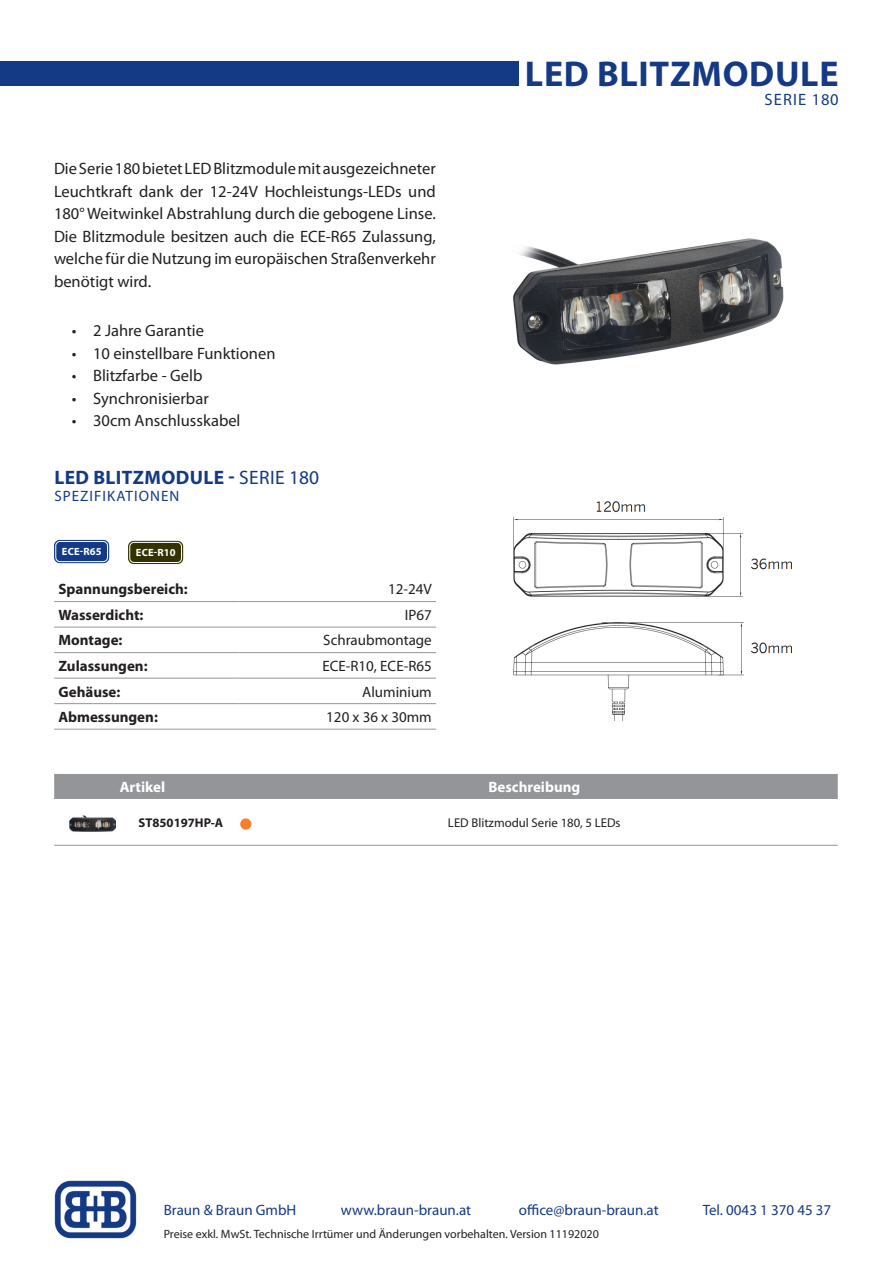
<style>
.page{position:relative;width:893px;height:1263px;background:#fff}
.page>*{position:absolute;margin:0;border:0;box-sizing:border-box;transform-origin:0 0}
.t1{font:700 36px "Myriad Pro";letter-spacing:.02em;color:#143a85}
.t2{font:700 19.5px "Myriad Pro";letter-spacing:.02em;color:#143a85}
.t3{font:16.5px/22.5px "Myriad Pro";color:#231f20;text-align:justify}
.t4{font:16.5px "Myriad Pro";letter-spacing:.07em;color:#143a85}
.t5{font:15px "Myriad Pro";color:#143a85}
.t6{font:700 15px "Myriad Pro";color:#231f20}
.t7{font:15px "Myriad Pro";color:#231f20}
.t8{font:700 15px "Myriad Pro";color:#fff}
.t9{font:15px "Myriad Pro";letter-spacing:.07em;color:#143a85}
.t10{font:12.75px "Myriad Pro";color:#231f20}
.t11{font:700 12.75px "Myriad Pro";color:#231f20}
.t12{font:12px "Myriad Pro";color:#231f20}
.t13{font:700 10.5px "Myriad Pro";letter-spacing:.015em;color:#fff}
.s1{font-weight:400}
</style>
<div class="page">
<img style="left:54px;top:1180px;width:83px;height:58px">
<img style="left:513px;top:238px;width:271px;height:127px">
<img style="left:513px;top:501px;width:279px;height:219px">
<div style="left:0;top:61px;width:518px;height:25px;background:#143a85"></div>
<hr style="left:54px;top:601px;width:185px;height:1px;background:#939598">
<hr style="left:239px;top:601px;width:197px;height:1px;background:#939598">
<hr style="left:54px;top:627px;width:185px;height:1px;background:#939598">
<hr style="left:239px;top:627px;width:197px;height:1px;background:#939598">
<hr style="left:54px;top:652px;width:185px;height:1px;background:#939598">
<hr style="left:239px;top:652px;width:197px;height:1px;background:#939598">
<hr style="left:54px;top:678px;width:185px;height:1px;background:#939598">
<hr style="left:239px;top:678px;width:197px;height:1px;background:#939598">
<hr style="left:54px;top:703px;width:185px;height:1px;background:#939598">
<hr style="left:239px;top:703px;width:197px;height:1px;background:#939598">
<hr style="left:54px;top:729px;width:185px;height:1px;background:#939598">
<hr style="left:239px;top:729px;width:197px;height:1px;background:#939598">
<div style="left:54px;top:775px;width:784px;height:23px;background:#939598"></div>
<hr style="left:54px;top:774px;width:77px;height:1px;background:#939598">
<hr style="left:131px;top:774px;width:100px;height:1px;background:#939598">
<hr style="left:231px;top:774px;width:607px;height:1px;background:#939598">
<hr style="left:54px;top:798px;width:77px;height:1px;background:#939598">
<hr style="left:131px;top:798px;width:100px;height:1px;background:#939598">
<hr style="left:231px;top:798px;width:607px;height:1px;background:#939598">
<hr style="left:54px;top:845px;width:77px;height:1px;background:#939598">
<hr style="left:131px;top:845px;width:100px;height:1px;background:#939598">
<hr style="left:231px;top:845px;width:607px;height:1px;background:#939598">
<div style="left:128px;top:541px;width:55px;height:23px;border:1px solid #330;border-radius:5px"></div>
<div style="left:130px;top:542px;width:51px;height:20px;background:#330;border-radius:4px"></div>
<div style="left:129px;top:542px;width:53px;height:21px;border:1px solid #fff;border-radius:4px"></div>
<div style="left:240px;top:818px;width:11px;height:12px;background:#f4802f;border-radius:50%"></div>
<img style="left:69px;top:815px;width:46px;height:17px">
<div style="left:54px;top:540px;width:55px;height:23px;border:1px solid #143a85;border-radius:5px"></div>
<div style="left:56px;top:541px;width:52px;height:21px;background:#143a85;border-radius:4px"></div>
<div style="left:55px;top:541px;width:53px;height:21px;border:1px solid #fff;border-radius:4px"></div>
<h1 class="t1" style="left:525px;top:50px;width:315px">LED BLITZMODULE</h1>
<p class="t3" style="left:54px;top:157px;width:383px">Die Serie 180 bietet LED Blitzmodule mit ausgezeichneter Leuchtkraft dank der 12-24V Hochleistungs-LEDs und 180° Weitwinkel Abstrahlung durch die gebogene Linse.<br>Die Blitzmodule besitzen auch die ECE-R65 Zulassung, welche für die Nutzung im europäischen Straßenverkehr benötigt wird.</p>
<p class="t3" style="left:72px;top:319px;width:134px">• 2 Jahre Garantie</p>
<p class="t3" style="left:72px;top:342px;width:205px">• 10 einstellbare Funktionen</p>
<p class="t3" style="left:72px;top:364px;width:132px">• Blitzfarbe - Gelb</p>
<p class="t3" style="left:72px;top:387px;width:138px">• Synchronisierbar</p>
<p class="t3" style="left:72px;top:409px;width:170px">• 30cm Anschlusskabel</p>
<p class="t2" style="left:54px;top:465px;width:266px">LED BLITZMODULE - <span class="s1">SERIE 180</span></p>
<p class="t9" style="left:54px;top:486px;width:127px">SPEZIFIKATIONEN</p>
<p class="t13" style="left:62px;top:545px;width:41px">ECE-R65</p>
<p class="t13" style="left:136px;top:546px;width:41px">ECE-R10</p>
<p class="t6" style="left:58px;top:580px;width:131px">Spannungsbereich:</p>
<p class="t7" style="left:388px;top:580px;width:45px">12-24V</p>
<p class="t6" style="left:58px;top:605px;width:87px">Wasserdicht:</p>
<p class="t7" style="left:405px;top:606px;width:28px">IP67</p>
<p class="t6" style="left:58px;top:631px;width:66px">Montage:</p>
<p class="t7" style="left:323px;top:631px;width:110px">Schraubmontage</p>
<p class="t6" style="left:58px;top:656px;width:91px">Zulassungen:</p>
<p class="t7" style="left:322px;top:657px;width:111px">ECE-R10, ECE-R65</p>
<p class="t6" style="left:58px;top:682px;width:64px">Gehäuse:</p>
<p class="t7" style="left:362px;top:682px;width:71px">Aluminium</p>
<p class="t6" style="left:58px;top:707px;width:101px">Abmessungen:</p>
<p class="t7" style="left:326px;top:708px;width:107px">120 x 36 x 30mm</p>
<p class="t8" style="left:120px;top:777px;width:47px">Artikel</p>
<p class="t8" style="left:488px;top:777px;width:94px">Beschreibung</p>
<p class="t11" style="left:139px;top:814px;width:86px">ST850197HP-A</p>
<p class="t10" style="left:448px;top:814px;width:174px">LED Blitzmodul Serie 180, 5 LEDs</p>
<p class="t4" style="left:765px;top:89px;width:76px">SERIE 180</p>
<p class="t5" style="left:164px;top:1201px;width:134px">Braun &amp; Braun GmbH</p>
<p class="t5" style="left:341px;top:1201px;width:132px">www.braun-braun.at</p>
<p class="t5" style="left:519px;top:1201px;width:141px">office@braun-braun.at</p>
<p class="t5" style="left:703px;top:1201px;width:130px">Tel. 0043 1 370 45 37</p>
<p class="t12" style="left:164px;top:1226px;width:437px">Preise exkl. MwSt. Technische Irrtümer und Änderungen vorbehalten. Version 11192020</p>
</div>
